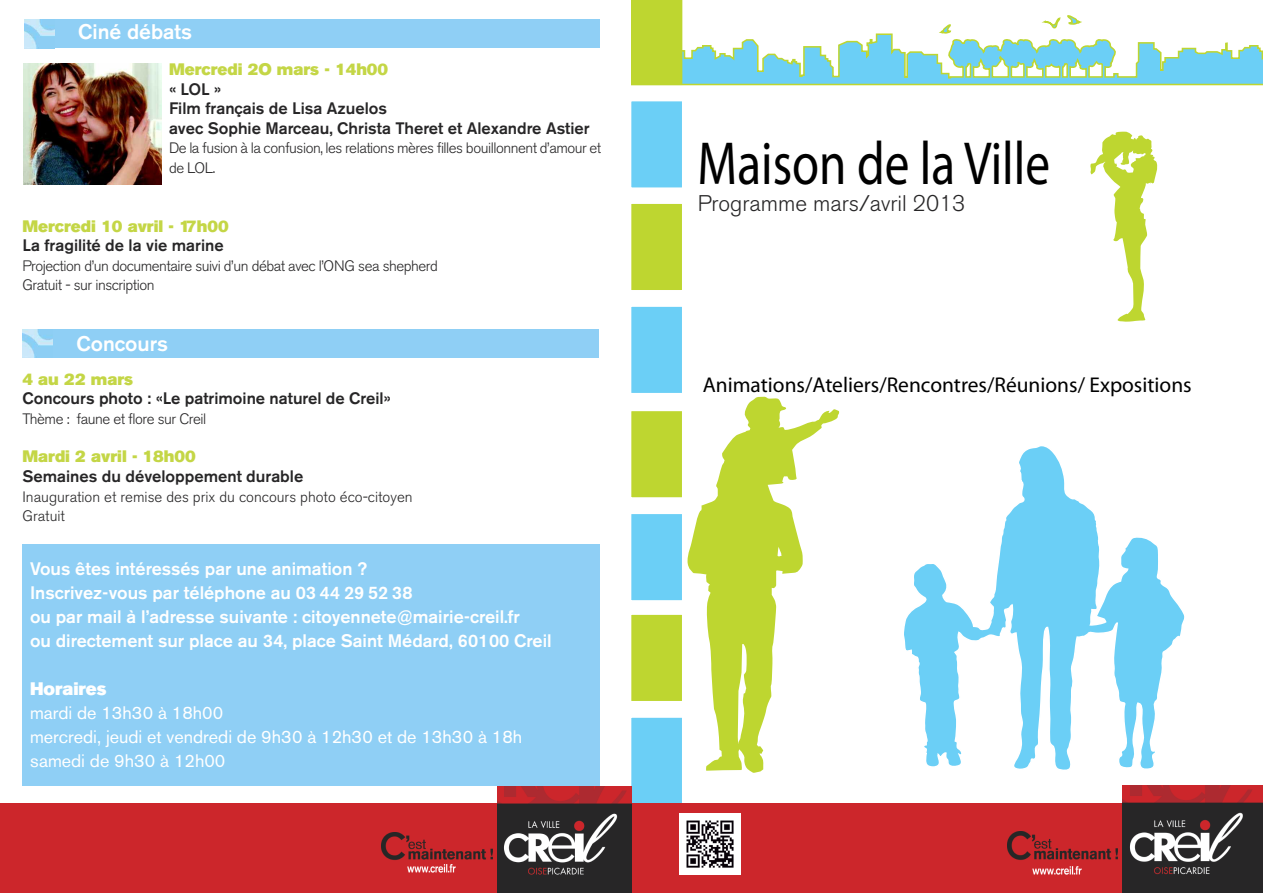
<style>
.page{position:relative;width:1263px;height:893px;background:#fff}
.page>*{position:absolute;margin:0;border:0;box-sizing:border-box;transform-origin:0 0}
.t1{font:61.2px "Myriad Pro";color:#000;scale:.81 1}
.t2{font:300 22.5px "Akzidenz Grotesk BE";color:#272627}
.t3{font:21.45px "Myriad Pro";color:#000}
.t4{font:500 21px "Akzidenz Grotesk BE";color:#fff}
.t5{font:500 18px/24px "Akzidenz Grotesk BE";color:#fff}
.t6{font:18px/24px "Akzidenz Grotesk BE";color:#fff}
.t7{font:18px "Akzidenz Grotesk BE Super";color:#fff}
.t8{font:500 16.5px/19.5px "Akzidenz Grotesk BE";color:#272627}
.t9{font:16.5px "Akzidenz Grotesk BE Super";color:#c4d646}
.t10{font:300 15px/19.5px "Akzidenz Grotesk BE";letter-spacing:-.03em;color:#272627}
.t11{font:300 15px/19.5px "Akzidenz Grotesk BE";color:#272627}
</style>
<div class="page">
<img style="left:24px;top:64px;width:137px;height:120px">
<svg style="left:631px;top:0;width:632px;height:86px"></svg>
<div style="left:631px;top:101px;width:51px;height:87px;background:#6bcff6"></div>
<div style="left:631px;top:203px;width:51px;height:87px;background:#bed630"></div>
<div style="left:631px;top:306px;width:51px;height:87px;background:#6bcff6"></div>
<div style="left:631px;top:411px;width:51px;height:87px;background:#bed630"></div>
<div style="left:631px;top:514px;width:51px;height:87px;background:#6bcff6"></div>
<div style="left:631px;top:614px;width:51px;height:87px;background:#bed630"></div>
<div style="left:631px;top:717px;width:51px;height:86px;background:#6bcff6"></div>
<svg style="left:687px;top:396px;width:153px;height:377px"></svg>
<svg style="left:1090px;top:132px;width:67px;height:190px"></svg>
<svg style="left:904px;top:446px;width:285px;height:340px"></svg>
<div style="left:631px;top:803px;width:624px;height:90px;background:#cc262b"></div>
<img style="left:1122px;top:786px;width:141px;height:107px">
<img style="left:1007px;top:832px;width:110px;height:28px">
<div style="left:22px;top:545px;width:578px;height:241px;background:#8fcff5"></div>
<div style="left:0;top:804px;width:637px;height:89px;background:#cc262b"></div>
<img style="left:382px;top:832px;width:110px;height:28px">
<img style="left:1032px;top:866px;width:50px;height:9px">
<img style="left:407px;top:864px;width:49px;height:9px">
<img style="left:497px;top:786px;width:134px;height:107px">
<div style="left:24px;top:20px;width:576px;height:28px;background:#8fcff5"></div>
<img style="left:24px;top:20px;width:30px;height:28px">
<img style="left:679px;top:813px;width:62px;height:61px">
<div style="left:22px;top:329px;width:577px;height:29px;background:#8fcff5"></div>
<img style="left:22px;top:329px;width:30px;height:29px">
<h3 class="t4" style="left:78px;top:24px;width:116px">Ciné débats</h3>
<p class="t9" style="left:169px;top:63px;width:221px">Mercredi 2O mars - 14h00</p>
<p class="t8" style="left:169px;top:81px;width:422px">« LOL »<br>Film français de Lisa Azuelos<br>avec Sophie Marceau, Christa Theret et Alexandre Astier</p>
<p class="t10" style="left:169px;top:140px;width:434px">De la fusion à la confusion, les relations mères filles bouillonnent d’amour et de LOL.</p>
<h1 class="t1" style="left:697px;top:141px;width:437px">Maison de la Ville</h1>
<p class="t9" style="left:22px;top:219px;width:208px">Mercredi 10 avril - 17h00</p>
<p class="t8" style="left:22px;top:237px;width:203px">La fragilité de la vie marine</p>
<p class="t10" style="left:22px;top:257px;width:417px">Projection d’un documentaire suivi d’un débat avec l’ONG sea shepherd<br>Gratuit - sur inscription</p>
<h3 class="t4" style="left:76px;top:336px;width:93px">Concours</h3>
<p class="t9" style="left:23px;top:372px;width:112px">4 au 22 mars</p>
<p class="t8" style="left:23px;top:390px;width:370px">Concours photo : «Le patrimoine naturel de Creil»</p>
<p class="t10" style="left:23px;top:410px;width:185px">Thème : faune et flore sur Creil</p>
<p class="t9" style="left:23px;top:450px;width:175px">Mardi 2 avril - 18h00</p>
<p class="t8" style="left:23px;top:468px;width:282px">Semaines du développement durable</p>
<p class="t11" style="left:23px;top:488px;width:392px">Inauguration et remise des prix du concours photo éco-citoyen<br>Gratuit</p>
<p class="t5" style="left:30px;top:558px;width:523px">Vous êtes intéressés par une animation ?<br>Inscrivez-vous par téléphone au 03 44 29 52 38<br>ou par mail à l’adresse suivante : citoyennete@mairie-creil.fr<br>ou directement sur place au 34, place Saint Médard, 60100 Creil</p>
<p class="t7" style="left:30px;top:681px;width:78px">Horaires</p>
<p class="t6" style="left:30px;top:703px;width:494px">mardi de 13h30 à 18h00<br>mercredi, jeudi et vendredi de 9h30 à 12h30 et de 13h30 à 18h samedi de 9h30 à 12h00</p>
<h2 class="t2" style="left:698px;top:194px;width:269px">Programme mars/avril 2013</h2>
<h3 class="t3" style="left:698px;top:199px;width:284px">Programme janvier/février 2013</h3>
<h3 class="t3" style="left:703px;top:377px;width:490px">Animations/Ateliers/Rencontres/Réunions/ Expositions</h3>
</div>
